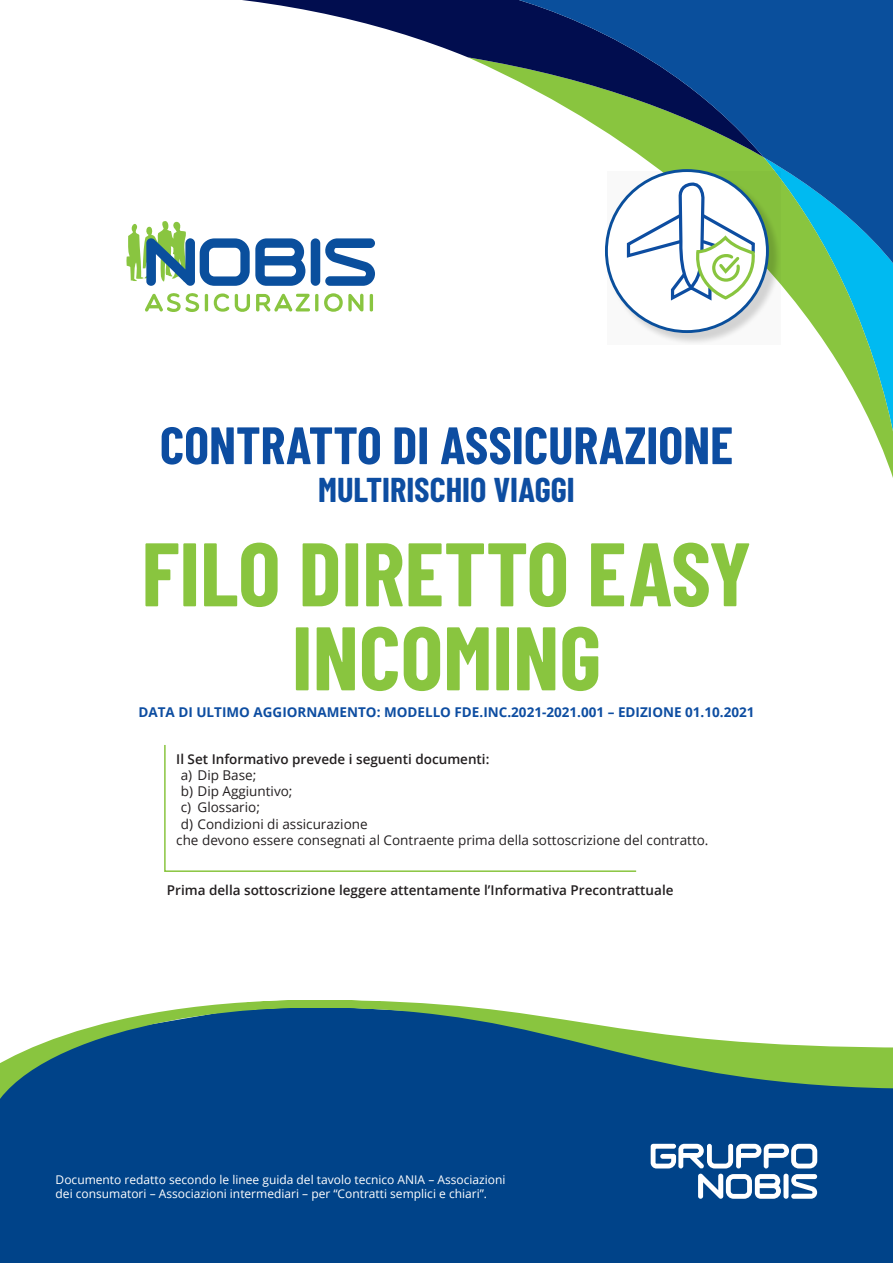
<style>
.page{position:relative;width:893px;height:1263px;background:#fff}
.page>*{position:absolute;margin:0;border:0;box-sizing:border-box;transform-origin:0 0}
.t1{font:700 90px "Barlow Condensed";color:#89c53f}
.t2{font:700 52.5px "Barlow Condensed";color:#0d4da1}
.t3{font:700 34.5px "Barlow Condensed";color:#0d4da1}
.t4{font:13.5px "Open Sans";color:#231f20}
.t5{font:600 13.5px "Open Sans";color:#231f20}
.t6{font:700 13.5px "Open Sans";color:#0d4da1}
.t7{font:12px/14.4px "Open Sans";color:#fff}
</style>
<div class="page">
<svg style="left:781px;top:275px;width:112px;height:203px"></svg>
<svg style="left:242px;top:0;width:244px;height:66px"></svg>
<svg style="left:486px;top:0;width:407px;height:275px"></svg>
<div style="left:0;top:1215px;width:893px;height:48px;background:#004389"></div>
<svg style="left:0;top:1000px;width:893px;height:215px;background:#2b6590"></svg>
<svg style="left:164px;top:745px;width:473px;height:127px"></svg>
<svg style="left:145px;top:293px;width:228px;height:19px"></svg>
<svg style="left:126px;top:221px;width:249px;height:65px"></svg>
<svg style="left:607px;top:172px;width:174px;height:171px;fill:#f1f1f1"></svg>
<div style="left:606px;top:171px;width:161px;height:161px;background:#fff;border-radius:50%"></div>
<svg style="left:625px;top:166px;width:131px;height:137px"></svg>
<p class="t2" style="left:160px;top:413px;width:575px">CONTRATTO DI ASSICURAZIONE</p>
<p class="t3" style="left:318px;top:468px;width:258px">MULTIRISCHIO VIAGGI</p>
<p class="t1" style="left:141px;top:518px;width:611px">FILO DIRETTO EASY</p>
<p class="t1" style="left:292px;top:602px;width:311px">INCOMING</p>
<p class="t6" style="left:139px;top:703px;width:617px">DATA DI ULTIMO AGGIORNAMENTO: MODELLO FDE.INC.2021-2021.001 – EDIZIONE 01.10.2021</p>
<p class="t5" style="left:176px;top:750px;width:315px">Il Set Informativo prevede i seguenti documenti:</p>
<p class="t4" style="left:181px;top:766px;width:77px">a) Dip Base;</p>
<p class="t4" style="left:181px;top:782px;width:113px">b) Dip Aggiuntivo;</p>
<p class="t4" style="left:181px;top:798px;width:81px">c) Glossario;</p>
<p class="t4" style="left:181px;top:814px;width:188px">d) Condizioni di assicurazione</p>
<p class="t4" style="left:176px;top:831px;width:534px">che devono essere consegnati al Contraente prima della sottoscrizione del contratto.</p>
<p class="t5" style="left:167px;top:881px;width:508px">Prima della sottoscrizione leggere attentamente l’Informativa Precontrattuale</p>
<p class="t7" style="left:56px;top:1172px;width:451px">Documento redatto secondo le linee guida del tavolo tecnico ANIA – Associazioni dei consumatori – Associazioni intermediari – per “Contratti semplici e chiari”.</p>
</div>
